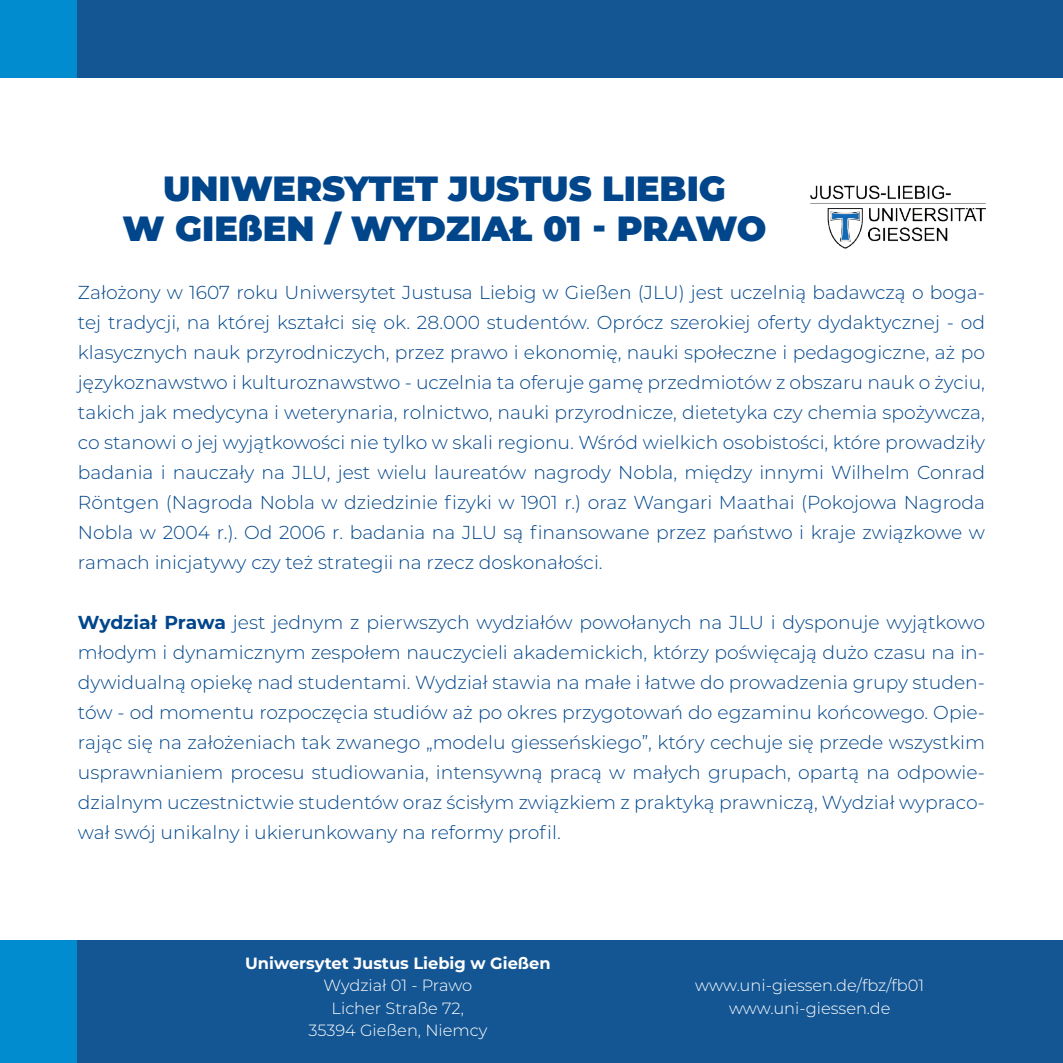
<style>
.page{position:relative;width:1063px;height:1063px;background:#fff}
.page>*{position:absolute;margin:0;border:0;box-sizing:border-box;transform-origin:0 0}
.t1{font:900 35px/40px "Montserrat";color:#01468b;text-align:center}
.t2{font:300 18.75px/30px "Montserrat";color:#01468b;text-align:justify}
.t3{font:300 16.25px/22.5px "Montserrat";color:#fff;text-align:center}
.t4{font:700 16.25px "Montserrat";color:#fff}
.s1{font-weight:700}
</style>
<div class="page">
<div style="left:0;top:0;width:78px;height:78px;background:#008cce"></div>
<div style="left:78px;top:0;width:985px;height:78px;background:#145693"></div>
<div style="left:0;top:941px;width:78px;height:122px;background:#008cce"></div>
<div style="left:78px;top:941px;width:985px;height:122px;background:#145693"></div>
<img style="left:811px;top:185px;width:174px;height:64px">
<h1 class="t1" style="left:122px;top:167px;width:645px">UNIWERSYTET JUSTUS LIEBIG<br>W GIESEN / WYDZIAŁ 01 - PRAWO</h1>
<p class="t2" style="left:78px;top:277px;width:909px">Założony w 1607 roku Uniwersytet Justusa Liebig w Gießen (JLU) jest uczelnią badawczą o boga&shy;tej tradycji, na której kształci się ok. 28.000 studentów. Oprócz szerokiej oferty dydaktycznej - od klasycznych nauk przyrodniczych, przez prawo i ekonomię, nauki społeczne i pedagogiczne, aż po językoznawstwo i kulturoznawstwo - uczelnia ta oferuje gamę przedmiotów z obszaru nauk o życiu, takich jak medycyna i weterynaria, rolnictwo, nauki przyrodnicze, dietetyka czy chemia spożywcza, co stanowi o jej wyjątkowości nie tylko w skali regionu. Wśród wielkich osobistości, które prowadziły badania i nauczały na JLU, jest wielu laureatów nagrody Nobla, między innymi Wilhelm Conrad Röntgen (Nagroda Nobla w dziedzinie fizyki w 1901 r.) oraz Wangari Maathai (Pokojowa Nagroda Nobla w 2004 r.). Od 2006 r. badania na JLU są finansowane przez państwo i kraje związkowe w ramach inicjatywy czy też strategii na rzecz doskonałości.</p>
<p class="t2" style="left:78px;top:607px;width:909px"><span class="s1">Wydział Prawa</span> jest jednym z pierwszych wydziałów powołanych na JLU i dysponuje wyjątkowo młodym i dynamicznym zespołem nauczycieli akademickich, którzy poświęcają dużo czasu na in&shy;dywidualną opiekę nad studentami. Wydział stawia na małe i łatwe do prowadzenia grupy studen&shy;tów - od momentu rozpoczęcia studiów aż po okres przygotowań do egzaminu końcowego. Opie&shy;rając się na założeniach tak zwanego „modelu giesseńskiego”, który cechuje się przede wszystkim usprawnianiem procesu studiowania, intensywną pracą w małych grupach, opartą na odpowie&shy;dzialnym uczestnictwie studentów oraz ścisłym związkiem z praktyką prawniczą, Wydział wypraco&shy;wał swój unikalny i ukierunkowany na reformy profil.</p>
<p class="t4" style="left:245px;top:951px;width:307px">Uniwersytet Justus Liebig w Gießen</p>
<p class="t3" style="left:309px;top:974px;width:180px">Wydział 01 - Prawo<br>Licher Straße 72,<br>35394 Gießen, Niemcy</p>
<p class="t3" style="left:695px;top:974px;width:231px">www.uni-giessen.de/fbz/fb01 www.uni-giessen.de</p>
</div>
